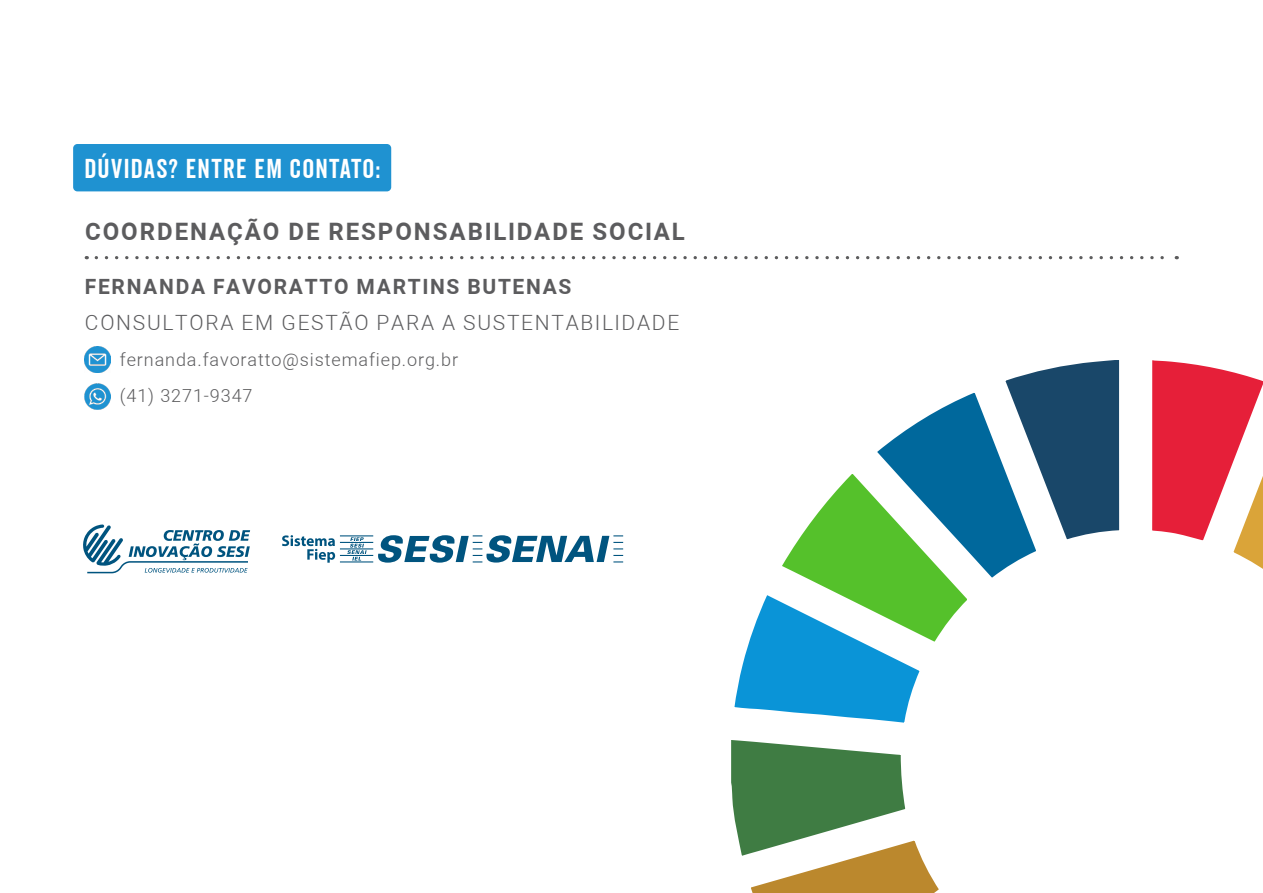
<style>
.page{position:relative;width:1263px;height:893px;background:#fff}
.page>*{position:absolute;margin:0;border:0;box-sizing:border-box;transform-origin:0 0}
.t1{font:26.55px "Veneer Clean";letter-spacing:.05em;color:#fff}
.t2{font:700 24px "Araboto";letter-spacing:.08em;color:#5c5c5e}
.t3{font:300 21px "Araboto";letter-spacing:.08em;color:#5c5c5e}
.t4{font:700 21px "Araboto";letter-spacing:.08em;color:#5c5c5e}
.t5{font:300 18px/36.2px "Araboto";letter-spacing:.05em;color:#5c5c5e}
</style>
<div class="page">
<svg style="left:1152px;top:360px;width:111px;height:209px"></svg>
<svg style="left:731px;top:360px;width:389px;height:533px"></svg>
<svg style="left:83px;top:524px;width:167px;height:49px"></svg>
<svg style="left:282px;top:535px;width:341px;height:28px"></svg>
<div style="left:73px;top:144px;width:318px;height:47px;background:#1f92d1;border-radius:4px"></div>
<svg style="left:96px;top:256px;width:1081px;height:3px"></svg>
<img style="left:85px;top:347px;width:26px;height:26px">
<img style="left:85px;top:383px;width:26px;height:26px">
<h1 class="t1" style="left:85px;top:152px;width:297px">DÚVIDAS? ENTRE EM CONTATO:</h1>
<h2 class="t2" style="left:85px;top:214px;width:601px">COORDENAÇÃO DE RESPONSABILIDADE SOCIAL</h2>
<p class="t4" style="left:85px;top:271px;width:488px">FERNANDA FAVORATTO MARTINS BUTENAS</p>
<p class="t3" style="left:85px;top:308px;width:596px">CONSULTORA EM GESTÃO PARA A SUSTENTABILIDADE</p>
<p class="t5" style="left:120px;top:342px;width:340px">fernanda.favoratto@sistemafiep.org.br (41) 3271-9347</p>
</div>
